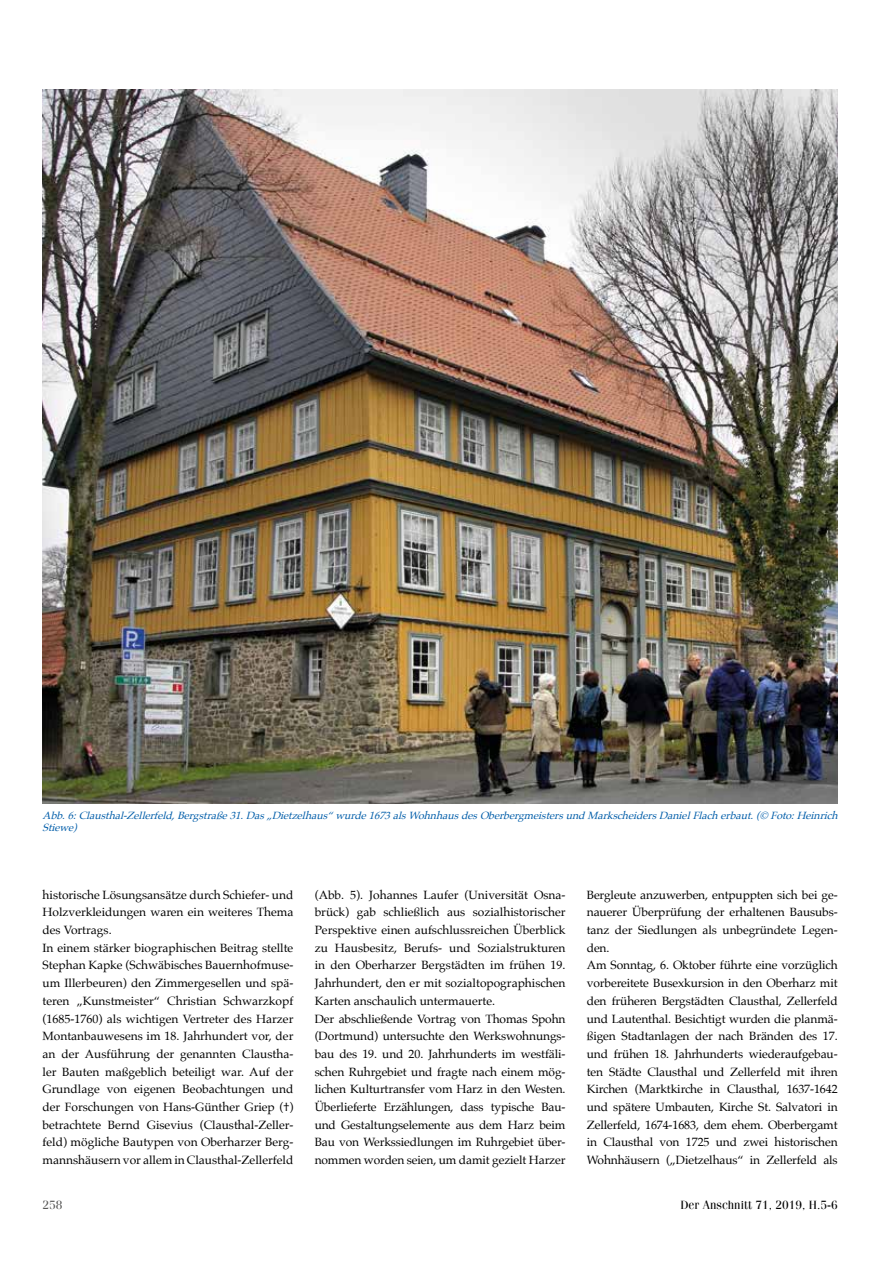
<style>
.page{position:relative;width:893px;height:1263px;background:#fff}
.page>*{position:absolute;margin:0;border:0;box-sizing:border-box;transform-origin:0 0}
.t1{font:12px/17.7px "Palatino";letter-spacing:-.01em;color:#000}
.t2{font:12px "Fenice LT";color:#000}
.t3{font:12px "Fenice LT";color:#575756}
.t4{font:italic 10.5px/12.6px "Palatino";color:#005da9}
</style>
<div class="page">
<img style="left:43px;top:89px;width:795px;height:715px">
<p class="t4" style="left:43px;top:809px;width:801px">Abb.6:Clausthal-Zellerfeld,Bergstraße31.Das„Dietzelhaus“wurde1673alsWohnhausdesOberbergmeistersundMarkscheidersDanielFlacherbaut.(©Foto:Heinrich<br>Stiewe)</p>
<p class="t1" style="left:43px;top:886px;width:252px">historische Lösungsansätze durch Schiefer- und Holzverkleidungen waren ein weiteres Thema des Vortrags.<br>In einem stärker biographischen Beitrag stellte Stephan Kapke (Schwäbisches Bauernhofmuse&shy;um Illerbeuren) den Zimmergesellen und spä&shy;teren „Kunstmeister“ Christian Schwarzkopf (1685-1760) als wichtigen Vertreter des Harzer Montanbauwesens im 18. Jahrhundert vor, der an der Ausführung der genannten Claustha&shy;ler Bauten maßgeblich beteiligt war. Auf der Grundlage von eigenen Beobachtungen und der Forschungen von Hans-Günther Griep (†) betrachtete Bernd Gisevius (Clausthal-Zeller&shy;feld) mögliche Bautypen von Oberharzer Berg&shy;mannshäusern vor allem in Clausthal-Zellerfeld</p>
<p class="t1" style="left:315px;top:886px;width:252px">(Abb. 5). Johannes Laufer (Universität Osna&shy;brück) gab schließlich aus sozialhistorischer Perspektive einen aufschlussreichen Überblick zu Hausbesitz, Berufs- und Sozialstrukturen in den Oberharzer Bergstädten im frühen 19.<br>Jahrhundert, den er mit sozialtopographischen Karten anschaulich untermauerte.<br>Der abschließende Vortrag von Thomas Spohn (Dortmund) untersuchte den Werkswohnungs&shy;bau des 19. und 20. Jahrhunderts im westfäli&shy;schen Ruhrgebiet und fragte nach einem mög&shy;lichen Kulturtransfer vom Harz in den Westen.<br>Überlieferte Erzählungen, dass typische Bau&shy;und Gestaltungselemente aus dem Harz beim Bau von Werkssiedlungen im Ruhrgebiet über&shy;nommen worden seien, um damit gezielt Harzer</p>
<p class="t1" style="left:587px;top:886px;width:252px">Bergleute anzuwerben, entpuppten sich bei ge&shy;nauerer Überprüfung der erhaltenen Bausubs&shy;tanz der Siedlungen als unbegründete Legen&shy;den.<br>Am Sonntag, 6. Oktober führte eine vorzüglich vorbereitete Busexkursion in den Oberharz mit den früheren Bergstädten Clausthal, Zellerfeld und Lautenthal. Besichtigt wurden die planmä&shy;ßigen Stadtanlagen der nach Bränden des 17. und frühen 18. Jahrhunderts wiederaufgebau&shy;ten Städte Clausthal und Zellerfeld mit ihren Kirchen (Marktkirche in Clausthal, 1637-1642 und spätere Umbauten, Kirche St. Salvatori in Zellerfeld, 1674-1683, dem ehem. Oberbergamt in Clausthal von 1725 und zwei historischen Wohnhäusern („Dietzelhaus“ in Zellerfeld als</p>
<p class="t3" style="left:43px;top:1197px;width:22px">258</p>
<p class="t2" style="left:680px;top:1197px;width:159px">Der Anschnitt 71, 2019, H.5-6</p>
</div>
